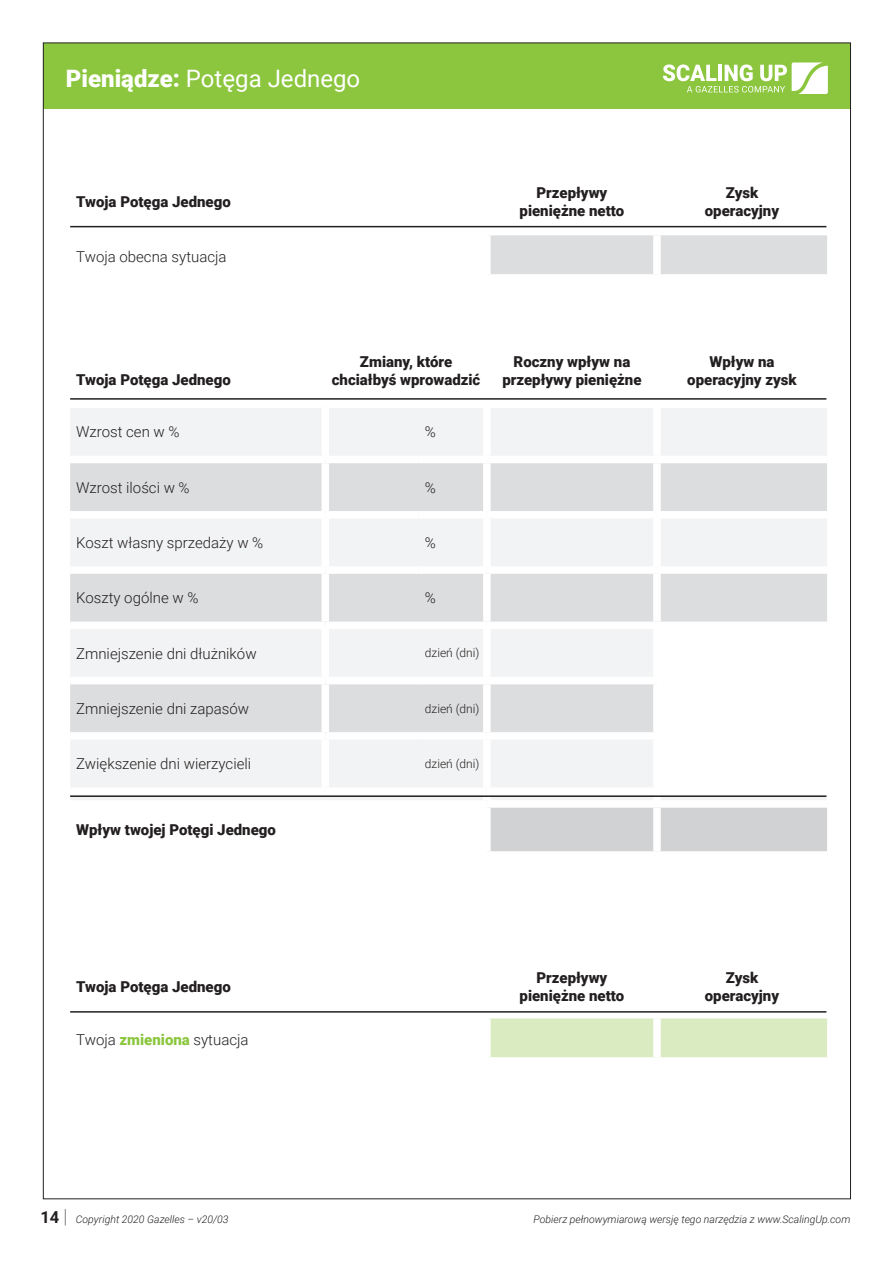
<style>
.page{position:relative;width:893px;height:1263px;background:#fff}
.page>*{position:absolute;margin:0;border:0;box-sizing:border-box;transform-origin:0 0}
.t1{font:24px "Roboto";color:#fff}
.t2{font:900 15px/18px "Roboto";color:#231f20;text-align:center}
.t3{font:300 15px "Roboto";color:#231f20}
.t4{font:300 12px "Roboto";color:#231f20}
.t5{font:italic 300 10.5px "Roboto";color:#231f20}
.s1{font-weight:900}
.s2{font-weight:900;color:#8bc63e}
.s3{font-weight:700;font-style:normal;font-size:16.5px}
.s4{font-weight:100;font-style:normal;font-size:19.5px}
</style>
<div class="page">
<div style="left:491px;top:1018px;width:336px;height:39px;background:#daeac1"></div>
<div style="left:653px;top:1018px;width:8px;height:39px;background:#fff"></div>
<div style="left:491px;top:235px;width:336px;height:39px;background:#dcdddf"></div>
<div style="left:653px;top:235px;width:8px;height:39px;background:#fff"></div>
<hr style="left:70px;top:226px;width:756px;height:1px;background:#231f20">
<hr style="left:70px;top:1011px;width:756px;height:1px;background:#231f20">
<svg style="left:70px;top:408px;width:757px;height:392px;fill:#f2f3f4"></svg>
<svg style="left:70px;top:463px;width:757px;height:269px;fill:#dcdddf"></svg>
<div style="left:491px;top:808px;width:336px;height:43px;background:#d1d2d4"></div>
<div style="left:70px;top:456px;width:255px;height:7px;background:#fff"></div>
<div style="left:325px;top:456px;width:94px;height:7px;background:#fff"></div>
<div style="left:419px;top:456px;width:68px;height:7px;background:#fff"></div>
<div style="left:487px;top:456px;width:170px;height:7px;background:#fff"></div>
<div style="left:657px;top:456px;width:170px;height:7px;background:#fff"></div>
<div style="left:70px;top:511px;width:255px;height:7px;background:#fff"></div>
<div style="left:325px;top:511px;width:94px;height:7px;background:#fff"></div>
<div style="left:419px;top:511px;width:68px;height:7px;background:#fff"></div>
<div style="left:487px;top:511px;width:170px;height:7px;background:#fff"></div>
<div style="left:657px;top:511px;width:170px;height:7px;background:#fff"></div>
<div style="left:70px;top:566px;width:255px;height:8px;background:#fff"></div>
<div style="left:325px;top:566px;width:94px;height:8px;background:#fff"></div>
<div style="left:419px;top:566px;width:68px;height:8px;background:#fff"></div>
<div style="left:487px;top:566px;width:170px;height:8px;background:#fff"></div>
<div style="left:657px;top:566px;width:170px;height:8px;background:#fff"></div>
<div style="left:70px;top:622px;width:255px;height:7px;background:#fff"></div>
<div style="left:325px;top:622px;width:94px;height:7px;background:#fff"></div>
<div style="left:419px;top:622px;width:68px;height:7px;background:#fff"></div>
<div style="left:487px;top:622px;width:170px;height:7px;background:#fff"></div>
<div style="left:657px;top:622px;width:170px;height:7px;background:#fff"></div>
<div style="left:70px;top:677px;width:255px;height:7px;background:#fff"></div>
<div style="left:325px;top:677px;width:94px;height:7px;background:#fff"></div>
<div style="left:419px;top:677px;width:68px;height:7px;background:#fff"></div>
<div style="left:487px;top:677px;width:170px;height:7px;background:#fff"></div>
<div style="left:657px;top:677px;width:170px;height:7px;background:#fff"></div>
<div style="left:70px;top:732px;width:255px;height:8px;background:#fff"></div>
<div style="left:325px;top:732px;width:94px;height:8px;background:#fff"></div>
<div style="left:419px;top:732px;width:68px;height:8px;background:#fff"></div>
<div style="left:487px;top:732px;width:170px;height:8px;background:#fff"></div>
<div style="left:657px;top:732px;width:170px;height:8px;background:#fff"></div>
<div style="left:70px;top:787px;width:255px;height:8px;background:#fff"></div>
<div style="left:325px;top:787px;width:94px;height:8px;background:#fff"></div>
<div style="left:419px;top:787px;width:68px;height:8px;background:#fff"></div>
<div style="left:487px;top:787px;width:170px;height:8px;background:#fff"></div>
<div style="left:657px;top:787px;width:170px;height:8px;background:#fff"></div>
<div style="left:653px;top:408px;width:8px;height:48px;background:#fff"></div>
<div style="left:653px;top:463px;width:8px;height:48px;background:#fff"></div>
<div style="left:653px;top:518px;width:8px;height:48px;background:#fff"></div>
<div style="left:653px;top:574px;width:8px;height:48px;background:#fff"></div>
<div style="left:653px;top:629px;width:8px;height:48px;background:#fff"></div>
<div style="left:653px;top:684px;width:8px;height:48px;background:#fff"></div>
<div style="left:653px;top:740px;width:8px;height:47px;background:#fff"></div>
<div style="left:653px;top:795px;width:8px;height:5px;background:#fff"></div>
<div style="left:653px;top:808px;width:8px;height:43px;background:#fff"></div>
<div style="left:483px;top:408px;width:8px;height:48px;background:#fff"></div>
<div style="left:483px;top:463px;width:8px;height:48px;background:#fff"></div>
<div style="left:483px;top:518px;width:8px;height:48px;background:#fff"></div>
<div style="left:483px;top:574px;width:8px;height:48px;background:#fff"></div>
<div style="left:483px;top:629px;width:8px;height:48px;background:#fff"></div>
<div style="left:483px;top:684px;width:8px;height:48px;background:#fff"></div>
<div style="left:483px;top:740px;width:8px;height:47px;background:#fff"></div>
<div style="left:483px;top:795px;width:8px;height:5px;background:#fff"></div>
<div style="left:322px;top:408px;width:7px;height:48px;background:#fff"></div>
<div style="left:322px;top:463px;width:7px;height:48px;background:#fff"></div>
<div style="left:322px;top:518px;width:7px;height:48px;background:#fff"></div>
<div style="left:322px;top:574px;width:7px;height:48px;background:#fff"></div>
<div style="left:322px;top:629px;width:7px;height:48px;background:#fff"></div>
<div style="left:322px;top:684px;width:7px;height:48px;background:#fff"></div>
<div style="left:322px;top:740px;width:7px;height:47px;background:#fff"></div>
<hr style="left:70px;top:398px;width:756px;height:2px;background:#231f20">
<hr style="left:70px;top:795px;width:756px;height:2px;background:#231f20">
<div style="left:43px;top:43px;width:808px;height:66px;background:#8bc63e"></div>
<svg style="left:663px;top:62px;width:165px;height:32px"></svg>
<h1 class="t1" style="left:66px;top:61px;width:296px"><span class="s1">Pieniądze:</span> Potęga Jednego</h1>
<p class="t2" style="left:76px;top:192px;width:156px">Twoja Potęga Jednego</p>
<p class="t2" style="left:520px;top:183px;width:106px">Przepływy pieniężne netto</p>
<p class="t2" style="left:705px;top:183px;width:76px">Zysk operacyjny</p>
<p class="t3" style="left:76px;top:246px;width:152px">Twoja obecna sytuacja</p>
<p class="t2" style="left:76px;top:371px;width:156px">Twoja Potęga Jednego</p>
<p class="t2" style="left:332px;top:353px;width:150px">Zmiany, które chciałbyś wprowadzić</p>
<p class="t2" style="left:502px;top:353px;width:141px">Roczny wpływ na przepływy pieniężne</p>
<p class="t2" style="left:687px;top:353px;width:111px">Wpływ na operacyjny zysk</p>
<p class="t3" style="left:76px;top:422px;width:105px">Wzrost cen w %</p>
<p class="t3" style="left:425px;top:422px;width:13px">%</p>
<p class="t3" style="left:76px;top:477px;width:115px">Wzrost ilości w %</p>
<p class="t3" style="left:425px;top:477px;width:13px">%</p>
<p class="t3" style="left:76px;top:532px;width:189px">Koszt własny sprzedaży w %</p>
<p class="t3" style="left:425px;top:532px;width:13px">%</p>
<p class="t3" style="left:76px;top:587px;width:124px">Koszty ogólne w %</p>
<p class="t3" style="left:425px;top:587px;width:13px">%</p>
<p class="t3" style="left:76px;top:643px;width:182px">Zmniejszenie dni dłużników</p>
<p class="t4" style="left:425px;top:645px;width:56px">dzień (dni)</p>
<p class="t3" style="left:76px;top:698px;width:175px">Zmniejszenie dni zapasów</p>
<p class="t4" style="left:425px;top:700px;width:56px">dzień (dni)</p>
<p class="t3" style="left:76px;top:753px;width:176px">Zwiększenie dni wierzycieli</p>
<p class="t4" style="left:425px;top:755px;width:56px">dzień (dni)</p>
<p class="t2" style="left:76px;top:820px;width:201px">Wpływ twojej Potęgi Jednego</p>
<p class="t2" style="left:76px;top:977px;width:156px">Twoja Potęga Jednego</p>
<p class="t2" style="left:520px;top:968px;width:106px">Przepływy pieniężne netto</p>
<p class="t2" style="left:705px;top:968px;width:76px">Zysk operacyjny</p>
<p class="t3" style="left:76px;top:1029px;width:174px">Twoja <span class="s2">zmieniona</span> sytuacja</p>
<p class="t5" style="left:40px;top:1212px;width:190px"><span class="s3">14</span> <span class="s4">|</span> Copyright 2020 Gazelles – v20/03</p>
<p class="t5" style="left:533px;top:1212px;width:318px">Pobierz pełnowymiarową wersję tego narzędzia z www.ScalingUp.com</p>
</div>
